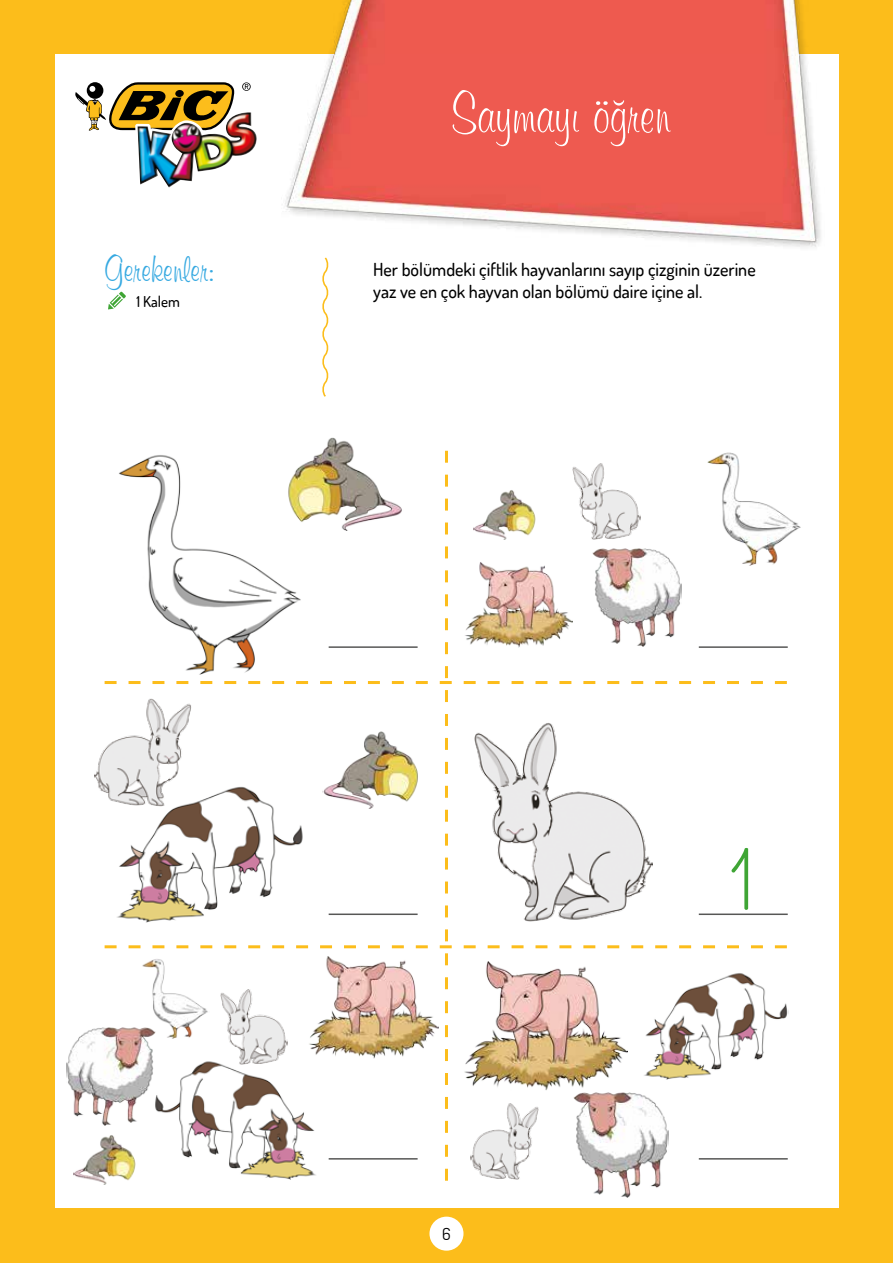
<style>
.page{position:relative;width:893px;height:1263px;background:#fcbd1b}
.page>*{position:absolute;margin:0;border:0;box-sizing:border-box;transform-origin:0 0}
.t1{font:150px "Ecriture A Romain";color:#3fa535}
.t2{font:60px "Murray Hill BT";color:#fff}
.t3{font:39px "Murray Hill BT";color:#36a9e1}
.t4{font:500 18px/21.6px "Dosis";color:#000}
.t5{font:16.5px "Dosis";color:#000}
.t6{font:500 15px "Dosis";color:#000}
</style>
<div class="page">
<div style="left:55px;top:55px;width:783px;height:1153px;background:#fff"></div>
<div style="left:429px;top:1216px;width:34px;height:35px;background:#fff;border-radius:50%"></div>
<img style="left:282px;top:0;width:543px;height:247px">
<svg style="left:75px;top:82px;width:176px;height:53px"></svg>
<img style="left:138px;top:112px;width:119px;height:76px">
<svg style="left:322px;top:257px;width:7px;height:140px"></svg>
<svg style="left:108px;top:292px;width:18px;height:17px"></svg>
<svg style="left:105px;top:451px;width:682px;height:730px"></svg>
<hr style="left:699px;top:913px;width:89px;height:2px;background:#575756">
<hr style="left:329px;top:913px;width:89px;height:2px;background:#575756">
<hr style="left:699px;top:1158px;width:89px;height:1px;background:#575756">
<hr style="left:329px;top:1158px;width:89px;height:1px;background:#575756">
<hr style="left:699px;top:646px;width:89px;height:2px;background:#575756">
<hr style="left:329px;top:646px;width:89px;height:2px;background:#575756">
<img style="left:464px;top:562px;width:109px;height:86px">
<img style="left:463px;top:960px;width:164px;height:130px">
<img style="left:308px;top:955px;width:130px;height:104px">
<img style="left:473px;top:720px;width:179px;height:203px">
<img style="left:573px;top:462px;width:67px;height:77px">
<img style="left:471px;top:1103px;width:67px;height:77px">
<img style="left:220px;top:988px;width:68px;height:71px">
<img style="left:95px;top:697px;width:96px;height:110px">
<img style="left:592px;top:548px;width:89px;height:98px">
<img style="left:573px;top:1091px;width:96px;height:106px">
<img style="left:67px;top:1026px;width:89px;height:99px">
<img style="left:117px;top:451px;width:187px;height:224px">
<img style="left:706px;top:451px;width:95px;height:115px">
<img style="left:142px;top:957px;width:68px;height:81px">
<img style="left:288px;top:437px;width:115px;height:93px">
<img style="left:473px;top:489px;width:62px;height:50px">
<img style="left:74px;top:1134px;width:62px;height:51px">
<img style="left:322px;top:730px;width:97px;height:78px">
<img style="left:117px;top:783px;width:187px;height:140px">
<img style="left:643px;top:971px;width:146px;height:109px">
<img style="left:154px;top:1059px;width:162px;height:121px">
<h2 class="t2" style="left:452px;top:79px;width:220px">Saymayı öğren</h2>
<h3 class="t3" style="left:105px;top:246px;width:111px">Gerekenler:</h3>
<p class="t4" style="left:373px;top:259px;width:384px">Her bölümdeki çiftlik hayvanlarını sayıp çizginin üzerine yaz ve en çok hayvan olan bölümü daire içine al.</p>
<p class="t6" style="left:136px;top:292px;width:45px">1 Kalem</p>
<p class="t5" style="left:442px;top:1223px;width:10px">6</p>
<h1 class="t1" style="left:729px;top:797px;width:29px">1</h1>
</div>
